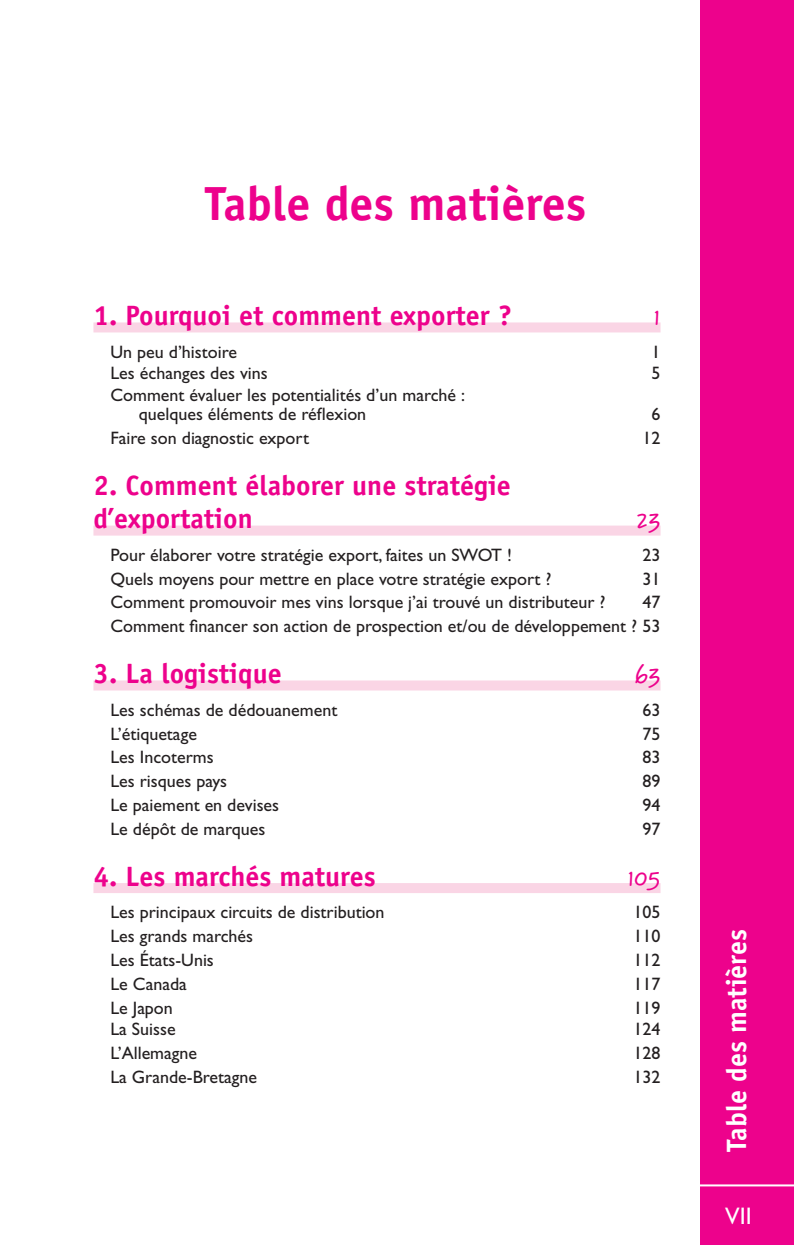
<style>
.page{position:relative;width:794px;height:1245px;background:#fff}
.page>*{position:absolute;margin:0;border:0;box-sizing:border-box;transform-origin:0 0}
.t1{font:700 48px "Officina Sans";color:#ed028c}
.t2{font:700 28px/33.6px "Officina Sans";color:#ed028c}
.t3{font:700 28px "Officina Sans Std";color:#fff}
.t4{font:700 24px "Bruno JB Std";color:#ed028c}
.t5{font:24px "Gill Sans Std";color:#fff}
.t6{font:18px/19px "Gill Sans Std";color:#231f20}
</style>
<div class="page">
<div style="left:700px;top:0;width:94px;height:1245px;background:#ed028c"></div>
<hr style="left:696px;top:1184px;width:98px;height:2px;background:#fff">
<div style="left:93px;top:322px;width:567px;height:10px;background:#fad5e5"></div>
<div style="left:93px;top:525px;width:567px;height:10px;background:#fad5e5"></div>
<div style="left:93px;top:680px;width:567px;height:10px;background:#fad5e5"></div>
<div style="left:93px;top:883px;width:567px;height:10px;background:#fad5e5"></div>
<h1 class="t1" style="left:205px;top:174px;width:383px">Table des matières</h1>
<h2 class="t2" style="left:93px;top:299px;width:420px">1. Pourquoi et comment exporter ?</h2>
<h3 class="t4" style="left:653px;top:302px;width:9px">1</h3>
<p class="t6" style="left:110px;top:342px;width:128px">Un peu d’histoire</p>
<p class="t6" style="left:651px;top:342px;width:10px">1</p>
<p class="t6" style="left:110px;top:364px;width:159px">Les échanges des vins</p>
<p class="t6" style="left:651px;top:364px;width:10px">5</p>
<p class="t6" style="left:139px;top:386px;width:328px;text-indent:-28px">Comment évaluer les potentialités d’un marché : quelques éléments de réflexion</p>
<p class="t6" style="left:651px;top:405px;width:10px">6</p>
<p class="t6" style="left:110px;top:429px;width:200px">Faire son diagnostic export</p>
<p class="t6" style="left:642px;top:429px;width:19px">12</p>
<h2 class="t2" style="left:93px;top:468px;width:419px">2. Comment élaborer une stratégie d’exportation</h2>
<h3 class="t4" style="left:637px;top:505px;width:25px">23</h3>
<p class="t6" style="left:110px;top:545px;width:403px">Pour élaborer votre stratégie export, faites un SWOT !</p>
<p class="t6" style="left:642px;top:545px;width:19px">23</p>
<p class="t6" style="left:110px;top:569px;width:443px">Quels moyens pour mettre en place votre stratégie export ?</p>
<p class="t6" style="left:642px;top:569px;width:19px">31</p>
<p class="t6" style="left:110px;top:593px;width:496px">Comment promouvoir mes vins lorsque j’ai trouvé un distributeur ?</p>
<p class="t6" style="left:110px;top:590px;width:551px;line-height:23.8px;text-align:right">47<br>Comment financer son action de prospection et/ou de développement ? 53</p>
<h2 class="t2" style="left:93px;top:656px;width:190px">3. La logistique</h2>
<h3 class="t4" style="left:634px;top:660px;width:28px">63</h3>
<p class="t6" style="left:110px;top:700px;width:228px">Les schémas de dédouanement</p>
<p class="t6" style="left:642px;top:700px;width:19px">63</p>
<p class="t6" style="left:110px;top:724px;width:88px">L’étiquetage</p>
<p class="t6" style="left:642px;top:724px;width:19px">75</p>
<p class="t6" style="left:110px;top:748px;width:105px">Les Incoterms</p>
<p class="t6" style="left:642px;top:748px;width:19px">83</p>
<p class="t6" style="left:110px;top:771px;width:118px">Les risques pays</p>
<p class="t6" style="left:642px;top:771px;width:19px">89</p>
<p class="t6" style="left:110px;top:795px;width:170px">Le paiement en devises</p>
<p class="t6" style="left:642px;top:795px;width:19px">94</p>
<p class="t6" style="left:110px;top:819px;width:156px">Le dépôt de marques</p>
<p class="t6" style="left:642px;top:819px;width:19px">97</p>
<h2 class="t2" style="left:93px;top:859px;width:284px">4. Les marchés matures</h2>
<h3 class="t4" style="left:627px;top:862px;width:35px">105</h3>
<p class="t6" style="left:110px;top:902px;width:276px">Les principaux circuits de distribution</p>
<p class="t6" style="left:633px;top:902px;width:28px">105</p>
<p class="t6" style="left:110px;top:926px;width:144px">Les grands marchés</p>
<p class="t6" style="left:633px;top:926px;width:28px">110</p>
<p class="t6" style="left:110px;top:950px;width:105px">Les États-Unis</p>
<p class="t6" style="left:633px;top:950px;width:28px">112</p>
<p class="t6" style="left:110px;top:974px;width:78px">Le Canada</p>
<p class="t6" style="left:633px;top:974px;width:28px">117</p>
<p class="t6" style="left:110px;top:998px;width:64px">Le Japon</p>
<p class="t6" style="left:633px;top:998px;width:28px">119</p>
<p class="t6" style="left:110px;top:1020px;width:67px">La Suisse</p>
<p class="t6" style="left:633px;top:1020px;width:28px">124</p>
<p class="t6" style="left:110px;top:1043px;width:88px">L’Allemagne</p>
<p class="t6" style="left:633px;top:1043px;width:28px">128</p>
<p class="t6" style="left:110px;top:1067px;width:148px">La Grande-Bretagne</p>
<p class="t6" style="left:633px;top:1067px;width:28px">132</p>
<h2 class="t3" style="left:719px;top:1151px;width:224px;rotate:-90deg">Table des matières</h2>
<h3 class="t5" style="left:725px;top:1202px;width:28px">VII</h3>
</div>
